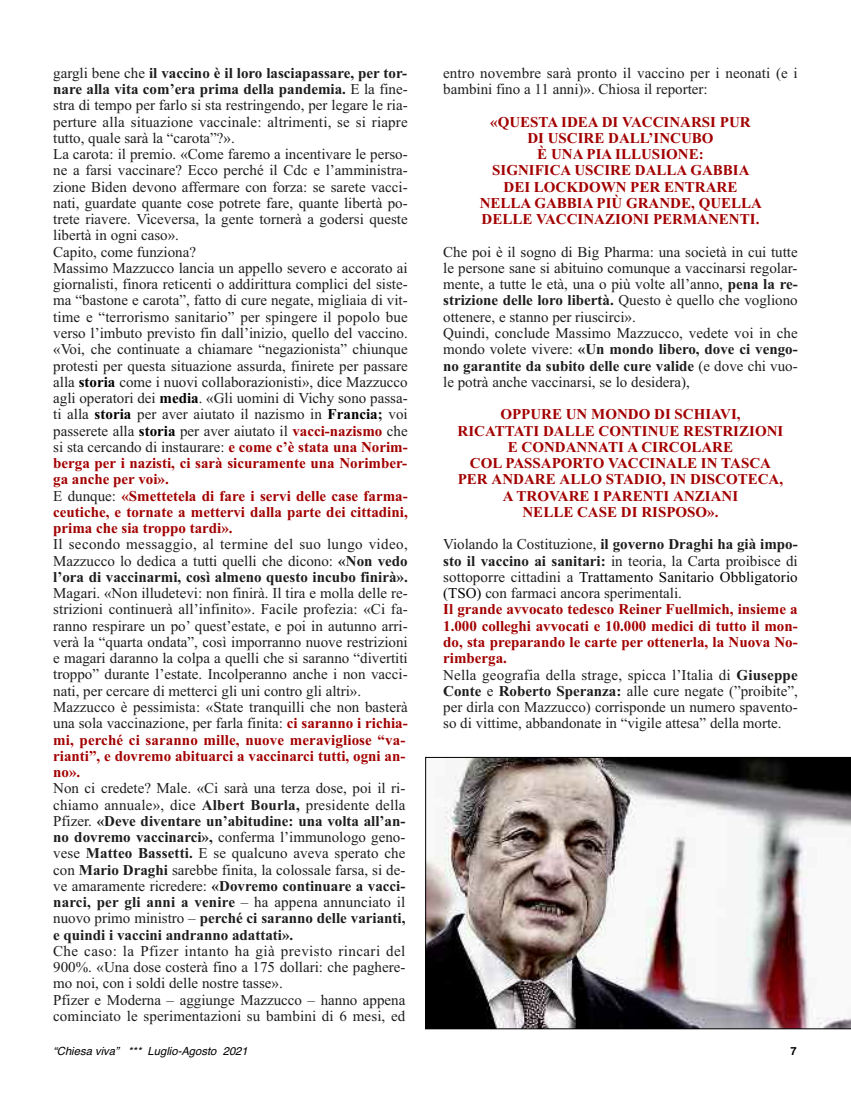
<style>
.page{position:relative;width:851px;height:1117px;background:#fff}
.page>*{position:absolute;margin:0;border:0;box-sizing:border-box;transform-origin:0 0}
.t1{font:15px/16.2px "Times New Roman";color:#1d1d1d}
.t2{font:700 15px/16.2px "Times New Roman";color:#a20000;text-align:center}
.t3{font:italic 11.25px "Helvetica";color:#000}
.t4{font:700 11.25px "Helvetica";color:#000}
.s1{font-weight:700}
.s2{font-weight:700;color:#000}
.s3{font-weight:700;color:#a20000}
.s4{color:#000}
</style>
<div class="page">
<img style="left:425px;top:757px;width:425px;height:271px">
<p class="t1" style="left:53px;top:64px;width:356px">gargli bene che <span class="s1">il vaccino è il loro lasciapassare, per tor&shy;nare alla vita com’era prima della pandemia.</span> E la fine&shy;stra di tempo per farlo si sta restringendo, per legare le ria&shy;perture alla situazione vaccinale: altrimenti, se si riapre tutto, quale sarà la “carota”?».<br>La carota: il premio. «Come faremo a incentivare le perso&shy;ne a farsi vaccinare? Ecco perché il Cdc e l’amministra&shy;zione Biden devono affermare con forza: se sarete vacci&shy;nati, guardate quante cose potrete fare, quante libertà po&shy;trete riavere. Viceversa, la gente tornerà a godersi queste libertà in ogni caso».<br>Capito, come funziona?<br>Massimo Mazzucco lancia un appello severo e accorato ai giornalisti, finora reticenti o addirittura complici del siste&shy;ma “bastone e carota”, fatto di cure negate, migliaia di vit&shy;time e “terrorismo sanitario” per spingere il popolo bue verso l’imbuto previsto fin dall’inizio, quello del vaccino. «Voi, che continuate a chiamare “negazionista” chiunque protesti per questa situazione assurda, finirete per passare alla <span class="s2">storia</span> come i nuovi collaborazionisti», dice Mazzucco agli operatori dei <span class="s2">media</span>. «Gli uomini di Vichy sono passa&shy;ti alla <span class="s2">storia</span> per aver aiutato il nazismo in <span class="s2">Francia</span><span class="s1">;</span> voi passerete alla <span class="s2">storia</span> per aver aiutato il <span class="s3">vacci-nazismo</span> che si sta cercando di instaurare: <span class="s3">e come c’è stata una Norim&shy;berga per i nazisti, ci sarà sicuramente una Norimber&shy;ga anche per voi».<br></span>E dunque: <span class="s3">«Smettetela di fare i servi delle case farma&shy;ceutiche, e tornate a mettervi dalla parte dei cittadini, prima che sia troppo tardi».</span></p>
<p class="t1" style="left:53px;top:536px;width:356px;text-align:justify">Il secondo messaggio, al termine del suo lungo video, Mazzucco lo dedica a tutti quelli che dicono: <span class="s1">«Non vedo l’ora di vaccinarmi, così almeno questo incubo finirà».</span></p>
<p class="t1" style="left:53px;top:584px;width:356px">Magari. «Non illudetevi: non finirà. Il tira e molla delle re&shy;strizioni continuerà all’infinito». Facile profezia: «Ci fa&shy;ranno respirare un po’ quest’estate, e poi in autunno arri&shy;verà la “quarta ondata”, così imporranno nuove restrizioni e magari daranno la colpa a quelli che si saranno “divertiti troppo” durante l’estate. Incolperanno anche i non vacci&shy;nati, per cercare di metterci gli uni contro gli altri».<br>Mazzucco è pessimista: «State tranquilli che non basterà una sola vaccinazione, per farla finita: <span class="s3">ci saranno i richia&shy;mi, perché ci saranno mille, nuove meravigliose “va&shy;rianti”, e dovremo abituarci a vaccinarci tutti, ogni an&shy;no».</span></p>
<p class="t1" style="left:53px;top:779px;width:354px;text-align:justify">Non ci credete? Male. «Ci sarà una terza dose, poi il ri&shy;chiamo annuale», dice <span class="s1">Albert Bourla,</span> presidente della Pfizer. <span class="s1">«Deve diventare un’abitudine: una volta all’an&shy;no dovremo vaccinarci»,</span> conferma l’immunologo geno&shy;vese <span class="s1">Matteo Bassetti.</span> E se qualcuno aveva sperato che con <span class="s1">Mario Draghi</span> sarebbe finita, la colossale farsa, si de&shy;ve amaramente ricredere: <span class="s1">«Dovremo continuare a vacci&shy;narci, per gli anni a venire</span> – ha appena annunciato il nuovo primo ministro – <span class="s1">perché ci saranno delle varianti, e quindi i vaccini andranno adattati».</span></p>
<p class="t1" style="left:53px;top:942px;width:354px">Che caso: la Pfizer intanto ha già previsto rincari del 900%. «Una dose costerà fino a 175 dollari: che paghere&shy;mo noi, con i soldi delle nostre tasse».<br>Pfizer e Moderna – aggiunge Mazzucco – hanno appena cominciato le sperimentazioni su bambini di 6 mesi, ed</p>
<p class="t1" style="left:443px;top:64px;width:356px">entro novembre sarà pronto il vaccino per i neonati (e i bambini fino a 11 anni)». Chiosa il reporter:</p>
<p class="t2" style="left:479px;top:113px;width:284px">«QUESTA IDEA DI VACCINARSI PUR<br>DI USCIRE DALL’INCUBO<br>È UNA PIA ILLUSIONE:<br>SIGNIFICA USCIRE DALLA GABBIA<br>DEI LOCKDOWN PER ENTRARE<br>NELLA GABBIA PIÙ GRANDE, QUELLA<br>DELLE VACCINAZIONI PERMANENTI.</p>
<p class="t1" style="left:443px;top:243px;width:356px">Che poi è il sogno di Big Pharma: una società in cui tutte le persone sane si abituino comunque a vaccinarsi regolar&shy;mente, a tutte le età, una o più volte all’anno, <span class="s1">pena la re&shy;strizione delle loro libertà.</span> Questo è quello che vogliono ottenere, e stanno per riuscirci».<br>Quindi, conclude Massimo Mazzucco, vedete voi in che mondo volete vivere: <span class="s1">«Un mondo libero, dove ci vengo&shy;no garantite da subito delle cure valide</span> (e dove chi vuo&shy;le potrà anche vaccinarsi, se lo desidera),</p>
<p class="t2" style="left:457px;top:406px;width:327px">OPPURE UN MONDO DI SCHIAVI,<br>RICATTATI DALLE CONTINUE RESTRIZIONI<br>E CONDANNATI A CIRCOLARE<br>COL PASSAPORTO VACCINALE IN TASCA<br>PER ANDARE ALLO STADIO, IN DISCOTECA,<br>A TROVARE I PARENTI ANZIANI<br>NELLE CASE DI RISPOSO».</p>
<p class="t1" style="left:443px;top:536px;width:356px">Violando la Costituzione, <span class="s1">il governo Draghi ha già impo&shy;sto il vaccino ai sanitari:</span> in teoria, la Carta proibisce di sottoporre cittadini a <span class="s4">Trattamento Sanitario Obbligatorio (TSO)</span> con farmaci ancora sperimentali.<br><span class="s3">Il grande avvocato tedesco Reiner Fuellmich, insieme a 1.000 colleghi avvocati e 10.000 medici di tutto il mon&shy;do, sta preparando le carte per ottenerla, la Nuova No&shy;rimberga.<br></span>Nella geografia della strage, spicca l’Italia di <span class="s1">Giuseppe Conte</span> e <span class="s1">Roberto Speranza:</span> alle cure negate (”proibite”, per dirla con Mazzucco) corrisponde un numero spavento&shy;so di vittime, abbandonate in “vigile attesa” della morte.</p>
<p class="t3" style="left:53px;top:1044px;width:196px">“Chiesa viva” *** Luglio-Agosto 2021</p>
<p class="t4" style="left:790px;top:1044px;width:8px">7</p>
</div>
